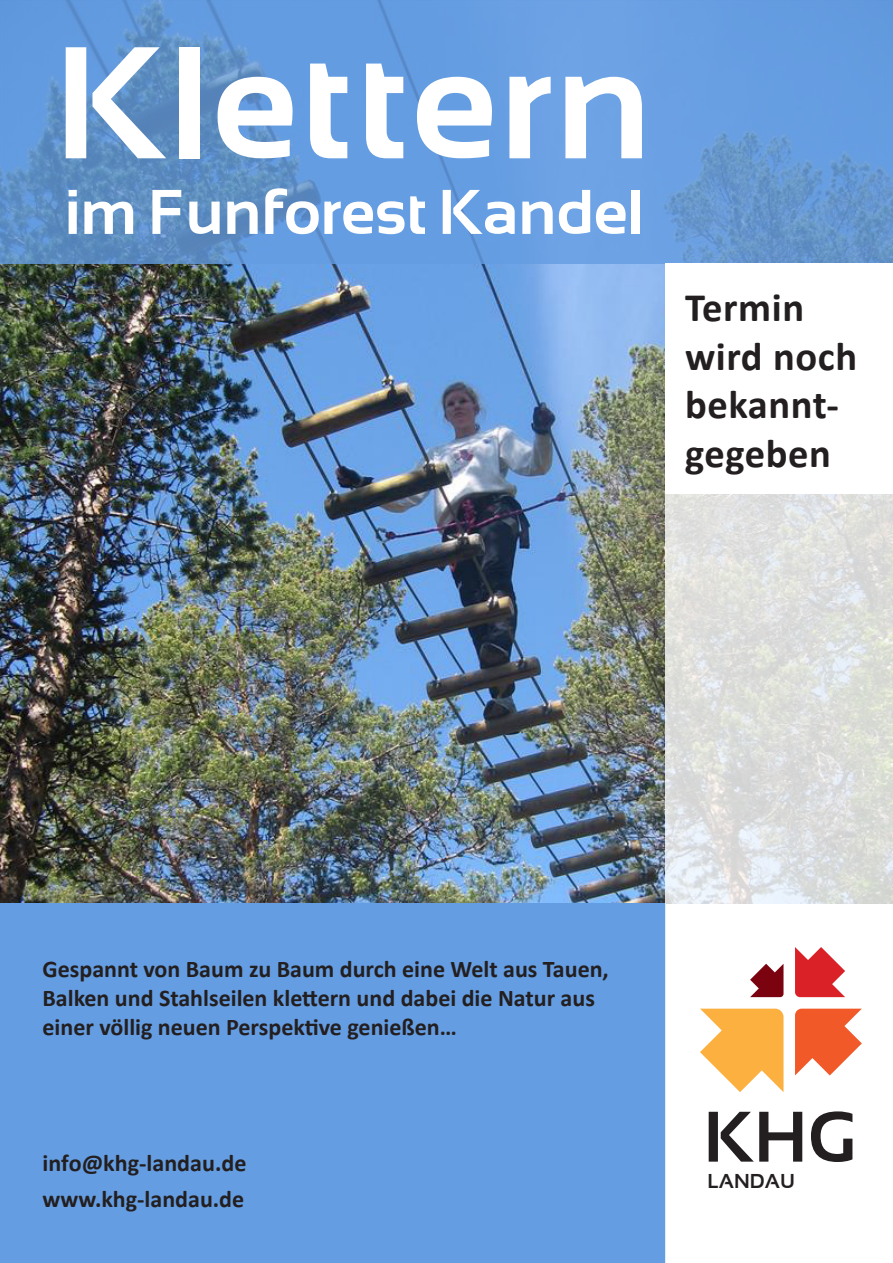
<style>
.page{position:relative;width:893px;height:1263px;background:#fff}
.page>*{position:absolute;margin:0;border:0;box-sizing:border-box;transform-origin:0 0}
.t1{font:700 159px "Sansation";letter-spacing:.02em;color:#fff}
.t2{font:700 71.4px "Sansation";color:#231f20}
.t3{font:700 63px "Sansation";color:#fff}
.t4{font:700 40.5px/48.6px "Calibri";letter-spacing:.015em;color:#231f20}
.t5{font:700 24px/28.8px "Calibri";color:#231f20}
.t6{font:700 19.95px "Sansation";color:#231f20}
</style>
<div class="page">
<img style="left:0;top:264px;width:665px;height:639px">
<svg style="left:0;top:0;width:893px;height:264px;background:#6499d8"></svg>
<div style="left:0;top:903px;width:665px;height:360px;background:#649de2"></div>
<svg style="left:665px;top:494px;width:228px;height:769px"></svg>
<div style="left:697px;top:944px;width:169px;height:158px;background:#fff"></div>
<svg style="left:795px;top:1009px;width:67px;height:66px"></svg>
<svg style="left:750px;top:964px;width:33px;height:33px"></svg>
<svg style="left:795px;top:947px;width:50px;height:50px"></svg>
<svg style="left:700px;top:1009px;width:83px;height:83px"></svg>
<p class="t1" style="left:54px;top:12px;width:599px">Klettern</p>
<p class="t3" style="left:65px;top:176px;width:580px">im Funforest Kandel</p>
<p class="t4" style="left:685px;top:283px;width:121px">Termin</p>
<p class="t4" style="left:685px;top:332px;width:174px">wird noch</p>
<p class="t4" style="left:685px;top:381px;width:155px">bekannt&shy;gegeben</p>
<p class="t5" style="left:43px;top:955px;width:568px">Gespannt von Baum zu Baum durch eine Welt aus Tauen,<br>Balken und Stahlseilen klettern und dabei die Natur aus</p>
<p class="t5" style="left:43px;top:1012px;width:416px">einer völlig neuen Perspektive genießen…</p>
<p class="t5" style="left:43px;top:1149px;width:205px">info@khg-landau.de</p>
<p class="t5" style="left:43px;top:1185px;width:203px">www.khg-landau.de</p>
<p class="t2" style="left:703px;top:1096px;width:154px">KHG</p>
<p class="t6" style="left:707px;top:1169px;width:89px">LANDAU</p>
</div>
